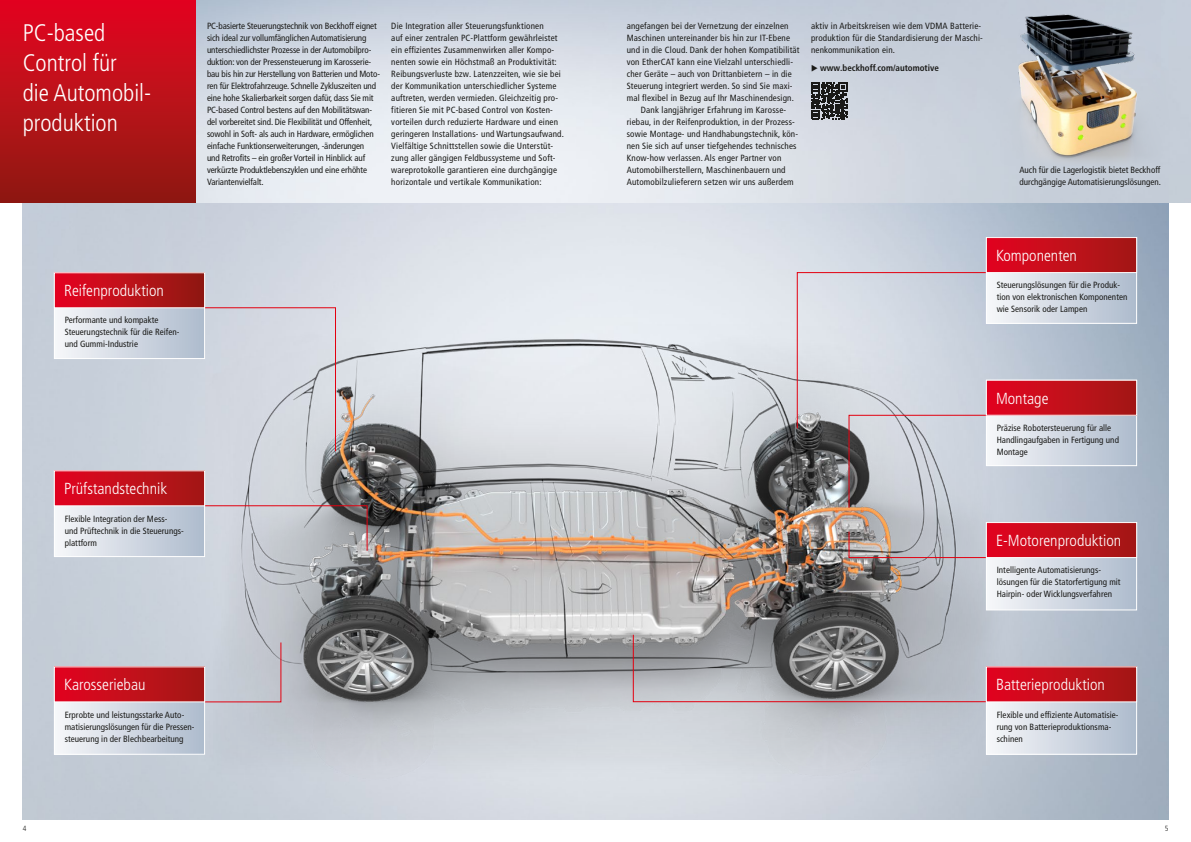
<style>
.page{position:relative;width:1191px;height:842px;background:#fff}
.page>*{position:absolute;margin:0;border:0;box-sizing:border-box;transform-origin:0 0}
.t1{font:300 condensed 24px/30px "Frutiger LT Pro";color:#fff}
.t2{font:300 condensed 16px "Frutiger LT Pro";color:#fff}
.t3{font:condensed 9px/12px "Frutiger LT Pro";letter-spacing:.005em;color:#1a1a18}
.t4{font:700 condensed 9px "Frutiger LT Pro";color:#1a1a18}
.t5{font:300 condensed 7.5px "Frutiger LT Pro";color:#1a1a18}
</style>
<div class="page">
<img style="left:196px;top:0;width:995px;height:203px">
<div style="left:0;top:0;width:196px;height:203px;background:linear-gradient(to bottom,#e50520,#8e1b11)"></div>
<img style="left:183px;top:233px;width:846px;height:586px">
<svg style="left:192px;top:641px;width:90px;height:62px;background:#c5c4cd"></svg>
<svg style="left:632px;top:634px;width:374px;height:69px;background:#9b9b9f"></svg>
<svg style="left:205px;top:505px;width:163px;height:47px;background:#bbb8be"></svg>
<svg style="left:796px;top:272px;width:215px;height:237px;background:#c2c4cc"></svg>
<svg style="left:848px;top:530px;width:138px;height:29px;background:#b5acaf"></svg>
<div style="left:192px;top:307px;width:144px;height:145px;background:#d4d8e0"></div>
<div style="left:54px;top:667px;width:151px;height:87px;background:linear-gradient(to right,#f7f8fa,#adbbcd)"></div>
<div style="left:54px;top:666px;width:151px;height:89px;border:1px solid #fff"></div>
<div style="left:54px;top:667px;width:151px;height:35px;background:linear-gradient(to right,#e30420,#a21915)"></div>
<div style="left:986px;top:667px;width:150px;height:87px;background:linear-gradient(to right,#f7f8fa,#aebccd)"></div>
<div style="left:986px;top:666px;width:151px;height:89px;border:1px solid #fff"></div>
<div style="left:986px;top:667px;width:150px;height:35px;background:linear-gradient(to right,#e30420,#a31915)"></div>
<div style="left:986px;top:380px;width:150px;height:86px;background:linear-gradient(to right,#f7f8fa,#aebccd)"></div>
<div style="left:986px;top:380px;width:151px;height:86px;border:1px solid #fff"></div>
<div style="left:986px;top:380px;width:150px;height:35px;background:linear-gradient(to right,#e30420,#a31915)"></div>
<div style="left:986px;top:380px;width:151px;height:36px;border:1px solid #fff"></div>
<div style="left:986px;top:238px;width:150px;height:85px;background:linear-gradient(to right,#f7f8fa,#aebccd)"></div>
<div style="left:986px;top:237px;width:151px;height:87px;border:1px solid #fff"></div>
<div style="left:986px;top:238px;width:150px;height:35px;background:linear-gradient(to right,#e30420,#a31915)"></div>
<div style="left:986px;top:237px;width:151px;height:36px;border:1px solid #fff"></div>
<div style="left:54px;top:471px;width:151px;height:86px;background:linear-gradient(to right,#f7f8fa,#adbbcd)"></div>
<div style="left:54px;top:470px;width:151px;height:87px;border:1px solid #fff"></div>
<div style="left:54px;top:471px;width:151px;height:35px;background:linear-gradient(to right,#e30420,#a21915)"></div>
<div style="left:54px;top:273px;width:151px;height:85px;background:linear-gradient(to right,#f7f8fa,#adbbcd)"></div>
<div style="left:54px;top:272px;width:151px;height:87px;border:1px solid #fff"></div>
<div style="left:54px;top:273px;width:151px;height:35px;background:linear-gradient(to right,#e80320,#8f1b12)"></div>
<div style="left:986px;top:522px;width:150px;height:88px;background:linear-gradient(to right,#f7f8fa,#afbccd)"></div>
<div style="left:986px;top:522px;width:151px;height:88px;border:1px solid #fff"></div>
<div style="left:986px;top:522px;width:150px;height:35px;background:linear-gradient(to right,#e30420,#a31915)"></div>
<div style="left:986px;top:522px;width:151px;height:36px;border:1px solid #fff"></div>
<svg style="left:811px;top:83px;width:36px;height:36px"></svg>
<img style="left:995px;top:0;width:181px;height:167px">
<h1 class="t1" style="left:23px;top:18px;width:128px">PC-based<br>Control für die Automobil&shy;produktion</h1>
<p class="t3" style="left:207px;top:20px;width:174px">PC-basierte Steuerungstechnik von Beckhoff eignet sich ideal zur vollumfänglichen Automatisierung unterschiedlichster Prozesse in der Automobilpro&shy;duktion: von der Pressensteuerung im Karosserie&shy;bau bis hin zur Herstellung von Batterien und Moto&shy;ren für Elektrofahrzeuge. Schnelle Zykluszeiten und eine hohe Skalierbarkeit sorgen dafür, dass Sie mit PC-based Control bestens auf den Mobilitätswan&shy;del vorbereitet sind. Die Flexibilität und Offenheit, sowohl in Soft- als auch in Hardware, ermöglichen einfache Funktionserweiterungen, -änderungen<br>und Retrofits – ein großer Vorteil in Hinblick auf verkürzte Produktlebenszyklen und eine erhöhte Variantenvielfalt.</p>
<p class="t3" style="left:626px;top:20px;width:163px">angefangen bei der Vernetzung der einzelnen</p>
<p class="t3" style="left:391px;top:20px;width:174px">Die Integration aller Steuerungsfunktionen<br>auf einer zentralen PC-Plattform gewährleistet ein effizientes Zusammenwirken aller Kompo&shy;nenten sowie ein Höchstmaß an Produktivität:<br>Reibungsverluste bzw. Latenzzeiten, wie sie bei der Kommunikation unterschiedlicher Systeme auftreten, werden vermieden. Gleichzeitig pro&shy;fitieren Sie mit PC-based Control von Kosten&shy;vorteilen durch reduzierte Hardware und einen geringeren Installations- und Wartungsaufwand.<br>Vielfältige Schnittstellen sowie die Unterstüt&shy;zung aller gängigen Feldbussysteme und Soft&shy;wareprotokolle garantieren eine durchgängige horizontale und vertikale Kommunikation:</p>
<p class="t3" style="left:626px;top:32px;width:165px">Maschinen untereinander bis hin zur IT-Ebene</p>
<p class="t3" style="left:626px;top:44px;width:174px">und in die Cloud. Dank der hohen Kompatibilität</p>
<p class="t3" style="left:626px;top:56px;width:168px">von EtherCAT kann eine Vielzahl unterschiedli-</p>
<p class="t3" style="left:626px;top:68px;width:167px">cher Geräte – auch von Drittanbietern – in die</p>
<p class="t3" style="left:626px;top:80px;width:167px">Steuerung integriert werden. So sind Sie maxi-</p>
<p class="t3" style="left:626px;top:92px;width:169px">mal flexibel in Bezug auf Ihr Maschinendesign.</p>
<p class="t3" style="left:641px;top:104px;width:147px">Dank langjähriger Erfahrung im Karosse-</p>
<p class="t3" style="left:626px;top:116px;width:170px">riebau, in der Reifenproduktion, in der Prozess-</p>
<p class="t3" style="left:626px;top:128px;width:173px">sowie Montage- und Handhabungstechnik, kön-</p>
<p class="t3" style="left:626px;top:140px;width:171px">nen Sie sich auf unser tiefgehendes technisches</p>
<p class="t3" style="left:626px;top:152px;width:156px">Know-how verlassen. Als enger Partner von</p>
<p class="t3" style="left:626px;top:164px;width:160px">Automobilherstellern, Maschinenbauern und</p>
<p class="t3" style="left:626px;top:176px;width:169px">Automobilzulieferern setzen wir uns außerdem</p>
<p class="t3" style="left:811px;top:20px;width:173px">aktiv in Arbeitskreisen wie dem VDMA Batterie&shy;produktion für die Standardisierung der Maschi&shy;nenkommunikation ein.</p>
<p class="t4" style="left:811px;top:62px;width:129px">◆ www.beckhoff.com/automotive</p>
<p class="t3" style="left:1019px;top:164px;width:143px">Auch für die Lagerlogistik bietet Beckhoff durchgängige Automatisierungslösungen.</p>
<h2 class="t2" style="left:64px;top:282px;width:101px">Reifenproduktion</h2>
<p class="t3" style="left:65px;top:314px;width:116px">Performante und kompakte<br>Steuerungstechnik für die Reifen&shy;und Gummi-Industrie</p>
<h2 class="t2" style="left:64px;top:480px;width:105px">Prüfstandstechnik</h2>
<p class="t3" style="left:65px;top:512px;width:121px">Flexible Integration der Mess-<br>und Prüftechnik in die Steuerungs&shy;plattform</p>
<h2 class="t2" style="left:996px;top:247px;width:82px">Komponenten</h2>
<p class="t3" style="left:996px;top:279px;width:132px">Steuerungslösungen für die Produk&shy;tion von elektronischen Komponenten wie Sensorik oder Lampen</p>
<h2 class="t2" style="left:996px;top:389px;width:54px">Montage</h2>
<p class="t3" style="left:996px;top:422px;width:124px">Präzise Robotersteuerung für alle<br>Handlingaufgaben in Fertigung und<br>Montage</p>
<h2 class="t2" style="left:996px;top:531px;width:127px">E-Motorenproduktion</h2>
<p class="t3" style="left:996px;top:564px;width:125px">Intelligente Automatisierungs&shy;lösungen für die Statorfertigung mit<br>Hairpin- oder Wicklungsverfahren</p>
<h2 class="t2" style="left:64px;top:676px;width:83px">Karosseriebau</h2>
<p class="t3" style="left:65px;top:708px;width:130px">Erprobte und leistungsstarke Auto&shy;matisierungslösungen für die Pressen-- steuerung in der Blechbearbeitung</p>
<h2 class="t2" style="left:996px;top:676px;width:110px">Batterieproduktion</h2>
<p class="t3" style="left:996px;top:708px;width:123px">Flexible und effiziente Automatisie&shy;rung von Batterieproduktionsma&shy;schinen</p>
<p class="t5" style="left:23px;top:824px;width:5px">4</p>
<p class="t5" style="left:1164px;top:824px;width:5px">5</p>
</div>
